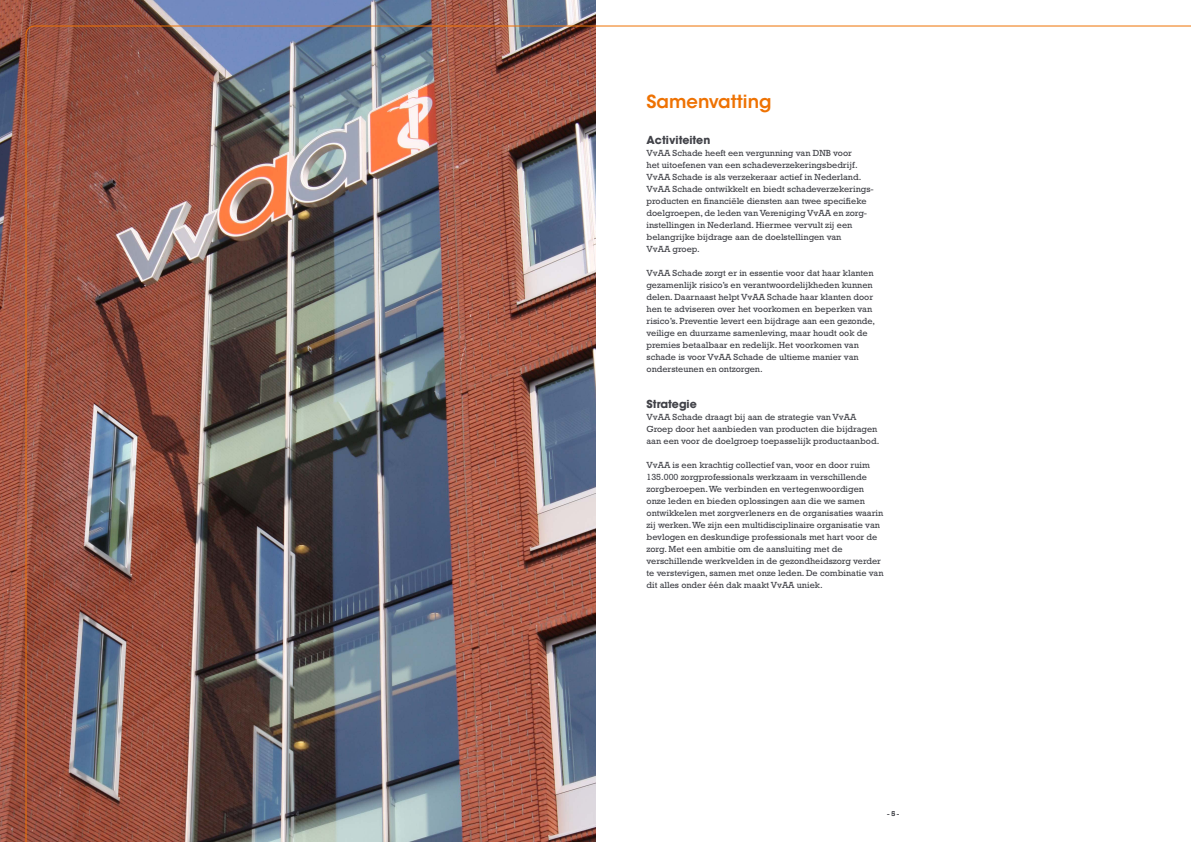
<style>
.page{position:relative;width:1191px;height:842px;background:#fff}
.page>*{position:absolute;margin:0;border:0;box-sizing:border-box;transform-origin:0 0}
.t1{font:600 18px "ITC Avant Garde Std";color:#ee7203}
.t2{font:700 11px "ITC Avant Garde Std";color:#414248}
.t3{font:9px/12px "Rockwell Std";color:#414248}
.t4{font:7px "Rockwell Std";color:#414248}
</style>
<div class="page">
<img style="left:0;top:0;width:595px;height:842px">
<img style="left:25px;top:25px;width:1166px;height:817px">
<h1 class="t1" style="left:646px;top:90px;width:126px">Samenvatting</h1>
<p class="t2" style="left:646px;top:133px;width:65px">Activiteiten</p>
<p class="t3" style="left:646px;top:147px;width:228px">VvAA Schade heeft een vergunning van DNB voor<br>het uitoefenen van een schadeverzekeringsbedrijf.<br>VvAA Schade is als verzekeraar actief in Nederland.<br>VvAA Schade ontwikkelt en biedt schadeverzekerings&shy;producten en financiële diensten aan twee specifieke doelgroepen, de leden van Vereniging VvAA en zorg&shy;instellingen in Nederland. Hiermee vervult zij een belangrijke bijdrage aan de doelstellingen van<br>VvAA groep.</p>
<p class="t3" style="left:646px;top:267px;width:230px">VvAA Schade zorgt er in essentie voor dat haar klanten gezamenlijk risico’s en verantwoordelijkheden kunnen delen. Daarnaast helpt VvAA Schade haar klanten door hen te adviseren over het voorkomen en beperken van risico’s. Preventie levert een bijdrage aan een gezonde, veilige en duurzame samenleving, maar houdt ook de premies betaalbaar en redelijk. Het voorkomen van schade is voor VvAA Schade de ultieme manier van ondersteunen en ontzorgen.</p>
<p class="t2" style="left:646px;top:397px;width:52px">Strategie</p>
<p class="t3" style="left:646px;top:411px;width:234px">VvAA Schade draagt bij aan de strategie van VvAA<br>Groep door het aanbieden van producten die bijdragen aan een voor de doelgroep toepasselijk productaanbod.</p>
<p class="t3" style="left:646px;top:459px;width:238px">VvAA is een krachtig collectief van, voor en door ruim 135.000 zorgprofessionals werkzaam in verschillende zorgberoepen. We verbinden en vertegenwoordigen onze leden en bieden oplossingen aan die we samen ontwikkelen met zorgverleners en de organisaties waarin zij werken. We zijn een multidisciplinaire organisatie van bevlogen en deskundige professionals met hart voor de zorg. Met een ambitie om de aansluiting met de verschillende werkvelden in de gezondheidszorg verder te verstevigen, samen met onze leden. De combinatie van dit alles onder één dak maakt VvAA uniek.</p>
<p class="t4" style="left:292px;top:810px;width:14px">- 4 -</p>
<p class="t4" style="left:887px;top:810px;width:14px">- 5 -</p>
</div>
